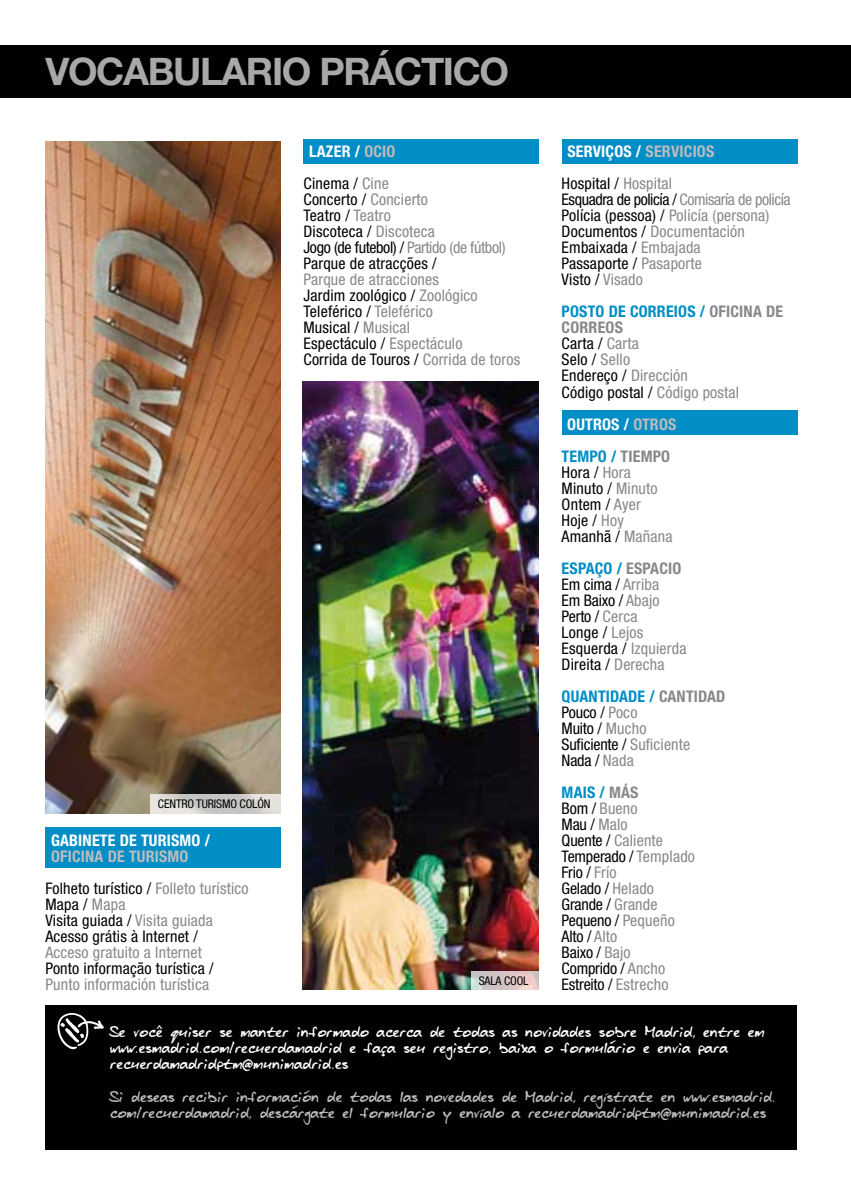
<style>
.page{position:relative;width:851px;height:1191px;background:#fff}
.page>*{position:absolute;margin:0;border:0;box-sizing:border-box;transform-origin:0 0}
.t1{font:700 38px "Helvetica Neue LT Std";letter-spacing:-.035em;color:#a7a8aa}
.t2{font:condensed 16px/16px "Helvetica Neue LT Std";letter-spacing:.01em;color:#000101}
.t3{font:condensed 16px/16px "Helvetica Neue LT Std";letter-spacing:-.01em;color:#000101}
.t4{font:condensed 16px/16px "Helvetica Neue LT Std";letter-spacing:.01em;color:#87888a}
.t5{font:700 condensed 16px/32px "Helvetica Neue LT Std";letter-spacing:.01em;color:#fff}
.t6{font:14px/16px "blzee";letter-spacing:.025em;color:#fff}
.t7{font:14px/16px "blzee";letter-spacing:.025em;color:#bbbcbd}
.t8{font:condensed 12px "Helvetica Neue LT Std";letter-spacing:-.01em;color:#000101}
.s1{color:#bbbcbd}
.s2{font-weight:400;color:#000101}
.s3{font-weight:400;color:#87888a}
.s4{color:#87888a}
.s5{font-weight:700;color:#018dc6}
.s6{font-weight:700;color:#87888a}
.s7{color:#018dc6}
.s8{font-weight:700;color:#fff}
.s9{font-weight:700;color:#bbbcbd}
.s10{color:#000101}
</style>
<div class="page">
<div style="left:562px;top:410px;width:235px;height:24px;background:#018dc6"></div>
<div style="left:303px;top:139px;width:235px;height:24px;background:#018dc6"></div>
<div style="left:45px;top:827px;width:236px;height:41px;background:#018dc6"></div>
<div style="left:562px;top:139px;width:235px;height:25px;background:#018dc6"></div>
<div style="left:0;top:45px;width:850px;height:53px;background:#000101"></div>
<img style="left:45px;top:141px;width:235px;height:672px">
<img style="left:303px;top:381px;width:235px;height:608px">
<div style="left:45px;top:1005px;width:752px;height:144px;background:#000101"></div>
<svg style="left:57px;top:1013px;width:47px;height:36px"></svg>
<svg style="left:150px;top:794px;width:130px;height:20px;background:#d4d2ce"></svg>
<svg style="left:471px;top:971px;width:67px;height:19px"></svg>
<h1 class="t1" style="left:45px;top:48px;width:465px">VOCABULARIO PRÁCTICO</h1>
<p class="t5" style="left:561px;top:135px;width:154px;text-indent:6px">SERVIÇOS / <span class="s1">SERVICIOS<br></span><span class="s2">Hospital /</span> <span class="s3">Hospital</span></p>
<p class="t2" style="left:561px;top:192px;width:230px">Esquadra de policía / <span class="s4">Comisaría de policía<br></span>Polícia (pessoa) / <span class="s4">Policía (persona)<br></span>Documentos / <span class="s4">Documentación<br></span>Embaixada / <span class="s4">Embajada<br></span>Passaporte / <span class="s4">Pasaporte<br></span>Visto / <span class="s4">Visado</span></p>
<p class="t2" style="left:561px;top:304px;width:223px"><span class="s5">POSTO DE CORREIOS /</span> <span class="s6">OFICINA DE<br>CORREOS<br></span>Carta / <span class="s4">Carta<br></span>Selo / <span class="s4">Sello<br></span>Endereço / <span class="s4">Dirección<br></span>Código postal / <span class="s4">Código postal</span></p>
<p class="t5" style="left:561px;top:407px;width:116px;text-align:center">OUTROS / <span class="s1">OTROS<br></span><span class="s7">TEMPO /</span> <span class="s4">TIEMPO</span></p>
<p class="t2" style="left:561px;top:464px;width:112px">Hora / <span class="s4">Hora<br></span>Minuto / <span class="s4">Minuto<br></span>Ontem / <span class="s4">Ayer<br></span>Hoje / <span class="s4">Hoy<br></span>Amanhã / <span class="s4">Mañana</span></p>
<p class="t2" style="left:561px;top:560px;width:126px"><span class="s5">ESPAÇO /</span> <span class="s6">ESPACIO<br></span>Em cima / <span class="s4">Arriba<br></span>Em Baixo / <span class="s4">Abajo<br></span>Perto / <span class="s4">Cerca<br></span>Longe / <span class="s4">Lejos<br></span>Esquerda / <span class="s4">Izquierda<br></span>Direita / <span class="s4">Derecha</span></p>
<p class="t3" style="left:561px;top:688px;width:165px"><span class="s5">QUANTIDADE /</span> <span class="s6">CANTIDAD<br></span>Pouco / <span class="s4">Poco<br></span>Muito / <span class="s4">Mucho<br></span>Suficiente / <span class="s4">Suficiente<br></span>Nada / <span class="s4">Nada</span></p>
<p class="t3" style="left:561px;top:784px;width:135px"><span class="s5">MAIS /</span> <span class="s6">MÁS<br></span>Bom / <span class="s4">Bueno<br></span>Mau / <span class="s4">Malo<br></span>Quente / <span class="s4">Caliente<br></span>Temperado / <span class="s4">Templado<br></span>Frio / <span class="s4">Frío<br></span>Gelado / <span class="s4">Helado<br></span>Grande / <span class="s4">Grande<br></span>Pequeno / <span class="s4">Pequeño<br></span>Alto / <span class="s4">Alto<br></span>Baixo / <span class="s4">Bajo<br></span>Comprido / <span class="s4">Ancho<br></span>Estreito / <span class="s4">Estrecho</span></p>
<p class="t6" style="left:110px;top:1025px;width:655px">Se você quiser se manter informado acerca de todas as novidades sobre Madrid, entre em www.esmadrid.com/recuerdamadrid e faça seu registro, baixa o formulário e envia para recuerdamadridptm@munimadrid.es</p>
<p class="t7" style="left:110px;top:1090px;width:667px">Si deseas recibir información de todas las novedades de Madrid, regístrate en www.esmadrid. com/recuerdamadrid, descárgate el formulario y envíalo a recuerdamadridptm@munimadrid.es</p>
<p class="t2" style="left:303px;top:136px;width:93px;line-height:32px;text-align:center"><span class="s8">LAZER /</span> <span class="s9">OCIO<br></span>Cinema / <span class="s4">Cine</span></p>
<p class="t2" style="left:303px;top:192px;width:203px">Concerto / <span class="s4">Concierto<br></span>Teatro / <span class="s4">Teatro<br></span>Discoteca / <span class="s4">Discoteca<br></span>Jogo (de futebol) / <span class="s4">Partido (de fútbol)<br></span>Parque de atracções /</p>
<p class="t4" style="left:303px;top:272px;width:218px">Parque de atracciones<br><span class="s10">Jardim zoológico /</span> Zoológico<br><span class="s10">Teleférico /</span> Teleférico<br><span class="s10">Musical /</span> Musical<br><span class="s10">Espectáculo /</span> Espectáculo<br><span class="s10">Corrida de Touros /</span> Corrida de toros</p>
<p class="t8" style="left:158px;top:797px;width:114px">CENTRO TURISMO COLÓN</p>
<p class="t5" style="left:51px;top:823px;width:160px">GABINETE DE TURISMO /</p>
<p class="t2" style="left:45px;top:840px;width:205px;line-height:32px;text-indent:6px"><span class="s9">OFICINA DE TURISMO<br></span>Folheto turístico / <span class="s4">Folleto turístico</span></p>
<p class="t2" style="left:45px;top:896px;width:169px">Mapa / <span class="s4">Mapa<br></span>Visita guiada / <span class="s4">Visita guiada<br></span>Acesso grátis à Internet /</p>
<p class="t4" style="left:45px;top:944px;width:158px">Acceso gratuito a Internet</p>
<p class="t2" style="left:45px;top:960px;width:169px">Ponto informação turística /</p>
<p class="t4" style="left:45px;top:976px;width:165px">Punto información turística</p>
<p class="t8" style="left:478px;top:973px;width:51px">SALA COOL</p>
</div>
